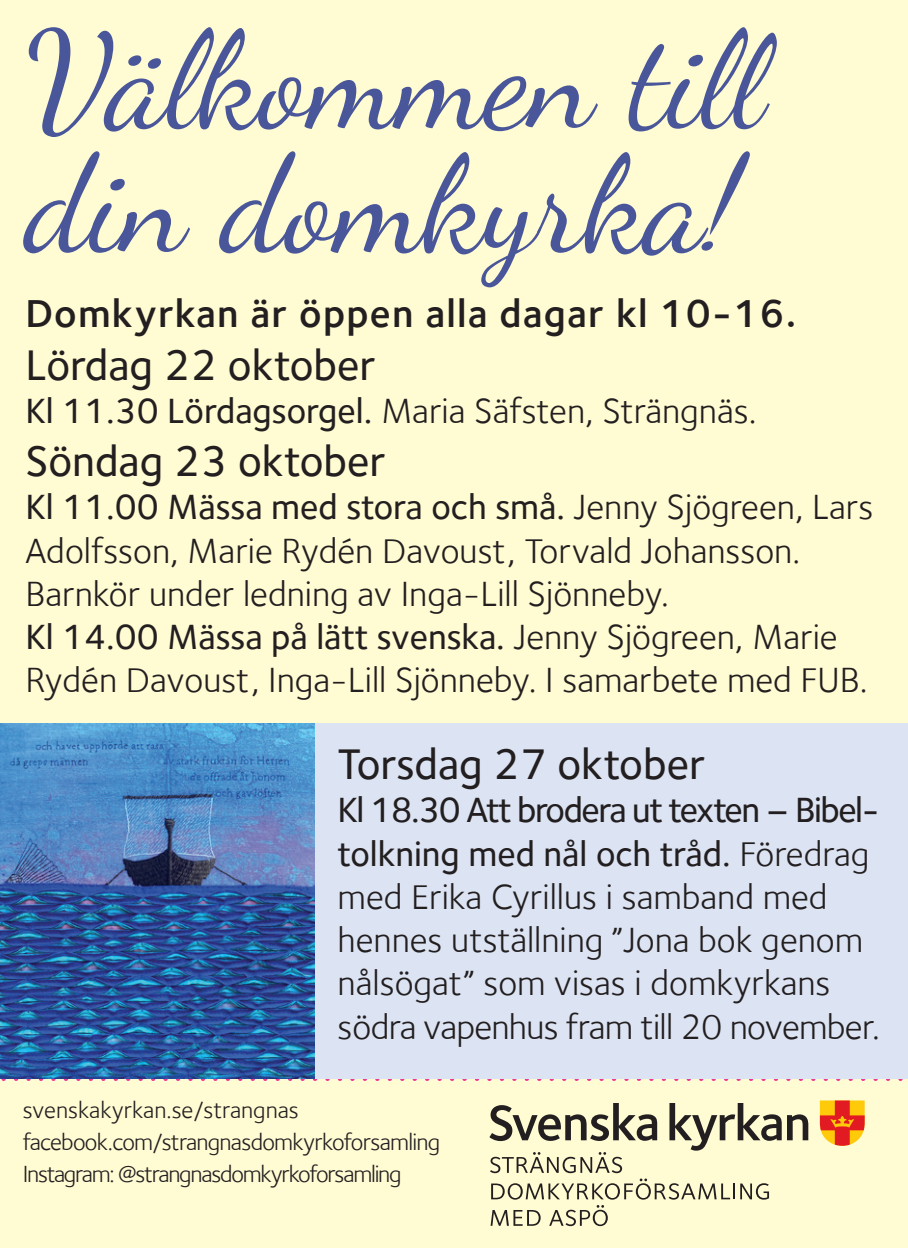
<style>
.page{position:relative;width:908px;height:1248px;background:#fff}
.page>*{position:absolute;margin:0;border:0;box-sizing:border-box;transform-origin:0 0}
.t1{font:136px/124px "Dancing Script";color:#495699}
.t2{font:500 44px "Foundry Sterling";color:#231f20}
.t3{font:600 40px "Foundry Sterling";letter-spacing:.03em;color:#231f20}
.t4{font:36px/43.2px "Foundry Sterling";color:#231f20}
.t5{font:24px/32px "Foundry Sterling";letter-spacing:-.03em;color:#231f20}
.s1{font-weight:500}
</style>
<div class="page">
<div style="left:0;top:0;width:907px;height:1247px;background:#fffbd3"></div>
<svg style="left:0;top:1076px;width:908px;height:4px"></svg>
<svg style="left:489px;top:1103px;width:168px;height:37px"></svg>
<svg style="left:669px;top:1103px;width:139px;height:47px"></svg>
<svg style="left:819px;top:1100px;width:45px;height:45px;background:#f0792a"></svg>
<svg style="left:490px;top:1152px;width:131px;height:20px"></svg>
<svg style="left:740px;top:1183px;width:28px;height:16px"></svg>
<svg style="left:490px;top:1178px;width:244px;height:47px"></svg>
<div style="left:0;top:723px;width:907px;height:355px;background:#dce4f3"></div>
<img style="left:0;top:723px;width:315px;height:355px">
<h1 class="t1" style="left:25px;top:20px;width:752px">Välkommen till din domkyrka!</h1>
<p class="t3" style="left:25px;top:290px;width:772px">Domkyrkan är öppen alla dagar kl 10-16.</p>
<p class="t2" style="left:25px;top:339px;width:352px">Lördag 22 oktober</p>
<p class="t4" style="left:25px;top:389px;width:732px"><span class="s1">Kl 11.30 Lördagsorgel.</span> Maria Säfsten, Strängnäs.</p>
<p class="t2" style="left:25px;top:435px;width:362px">Söndag 23 oktober</p>
<p class="t4" style="left:25px;top:485px;width:849px"><span class="s1">Kl 11.00 Mässa med stora och små.</span> Jenny Sjögreen, Lars Adolfsson, Marie Rydén Davoust, Torvald Johansson.<br>Barnkör under ledning av Inga-Lill Sjönneby.<br><span class="s1">Kl 14.00 Mässa på lätt svenska.</span> Jenny Sjögreen, Marie Rydén Davoust, Inga-Lill Sjönneby. I samarbete med FUB.</p>
<p class="t2" style="left:337px;top:738px;width:369px">Torsdag 27 oktober</p>
<p class="t4" style="left:337px;top:788px;width:543px"><span class="s1">Kl 18.30 Att brodera ut texten – Bibel&shy;tolkning med nål och tråd.</span> Föredrag med Erika Cyrillus i samband med hennes utställning ”Jona bok genom nålsögat” som visas i domkyrkans södra vapenhus fram till 20 november.</p>
<p class="t5" style="left:23px;top:1093px;width:419px">svenskakyrkan.se/strangnas facebook.com/strangnasdomkyrkoforsamling<br>Instagram: @strangnasdomkyrkoforsamling</p>
</div>
